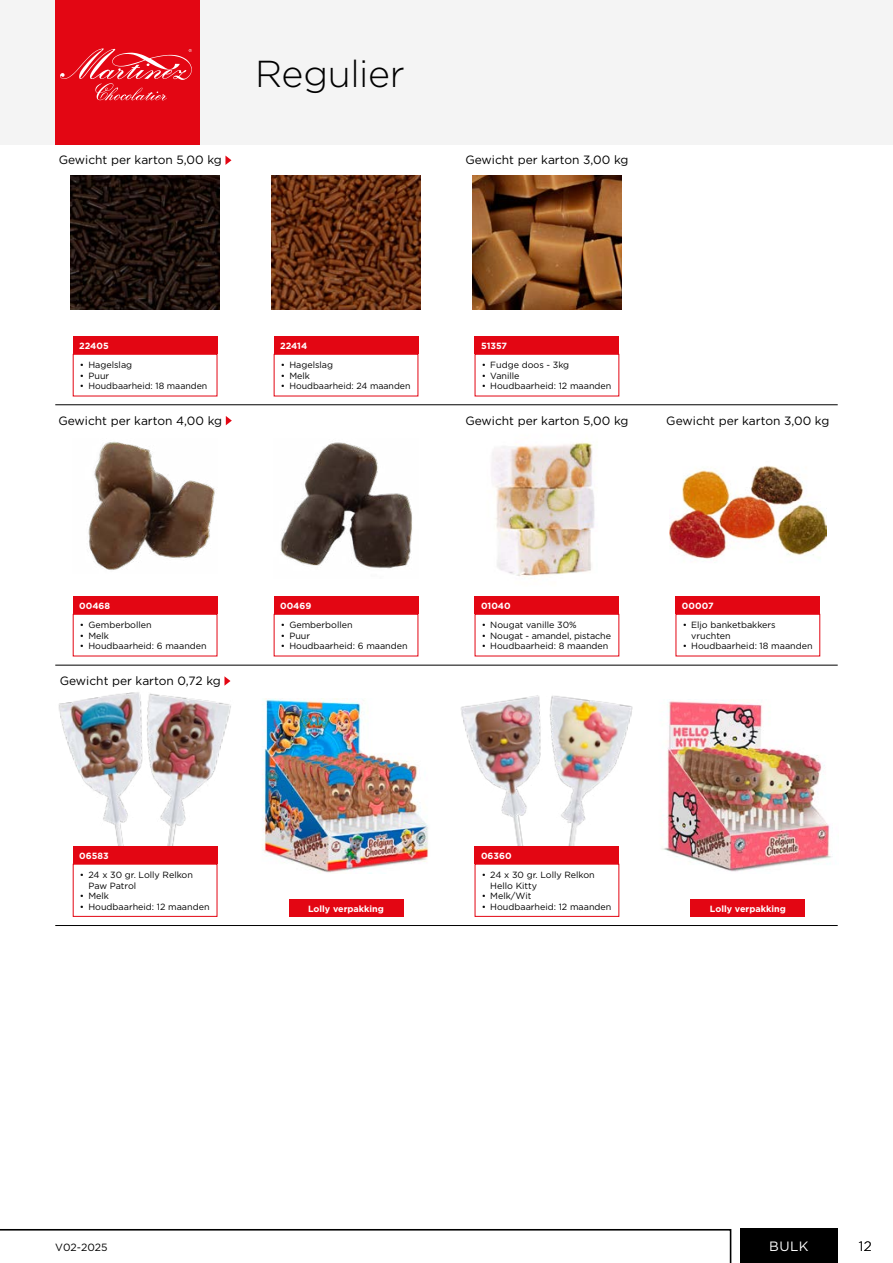
<style>
.page{position:relative;width:893px;height:1263px;background:#fff}
.page>*{position:absolute;margin:0;border:0;box-sizing:border-box;transform-origin:0 0}
.t1{font:300 37.5px "Gotham";letter-spacing:-.01em;color:#000}
.t2{font:13.5px "Gotham";color:#fff}
.t3{font:300 13.5px "Gotham";color:#000}
.t4{font:12px "Gotham";color:#000}
.t5{font:10.5px "Gotham";color:#000}
.t6{font:9px/10.5px "Gotham";color:#000}
.t7{font:700 9px "Gotham";color:#fff}
</style>
<div class="page">
<div style="left:740px;top:1229px;width:98px;height:34px;background:#000"></div>
<div style="left:0;top:0;width:893px;height:145px;background:#f4f4f4"></div>
<svg style="left:0;top:1229px;width:731px;height:34px"></svg>
<div style="left:55px;top:0;width:145px;height:145px;background:#e30613"></div>
<svg style="left:60px;top:48px;width:132px;height:52px"></svg>
<img style="left:586px;top:699px;width:47px;height:179px">
<img style="left:461px;top:695px;width:125px;height:183px">
<img style="left:188px;top:676px;width:43px;height:202px">
<img style="left:58px;top:692px;width:130px;height:187px">
<img style="left:491px;top:442px;width:104px;height:135px">
<img style="left:88px;top:441px;width:127px;height:129px">
<img style="left:280px;top:442px;width:132px;height:127px">
<img style="left:669px;top:465px;width:158px;height:95px">
<hr style="left:55px;top:404px;width:783px;height:1px;background:#000">
<hr style="left:55px;top:665px;width:783px;height:1px;background:#000">
<hr style="left:55px;top:925px;width:783px;height:1px;background:#000">
<div style="left:73px;top:614px;width:144px;height:42px;border:1px solid #e30613"></div>
<div style="left:73px;top:597px;width:144px;height:17px;background:#e30613"></div>
<div style="left:274px;top:614px;width:144px;height:42px;border:1px solid #e30613"></div>
<div style="left:274px;top:597px;width:144px;height:17px;background:#e30613"></div>
<div style="left:475px;top:614px;width:144px;height:42px;border:1px solid #e30613"></div>
<div style="left:475px;top:597px;width:144px;height:17px;background:#e30613"></div>
<div style="left:676px;top:614px;width:144px;height:42px;border:1px solid #e30613"></div>
<div style="left:676px;top:597px;width:144px;height:17px;background:#e30613"></div>
<div style="left:475px;top:864px;width:144px;height:52px;background:#fff"></div>
<div style="left:475px;top:864px;width:144px;height:53px;border:1px solid #e30613"></div>
<div style="left:475px;top:847px;width:144px;height:17px;background:#e30613"></div>
<div style="left:73px;top:864px;width:144px;height:52px;background:#fff"></div>
<div style="left:73px;top:864px;width:144px;height:53px;border:1px solid #e30613"></div>
<div style="left:73px;top:847px;width:144px;height:17px;background:#e30613"></div>
<div style="left:289px;top:900px;width:114px;height:17px;background:#e30613"></div>
<div style="left:690px;top:900px;width:115px;height:17px;background:#e30613"></div>
<img style="left:262px;top:698px;width:167px;height:176px">
<img style="left:662px;top:701px;width:169px;height:171px">
<img style="left:272px;top:175px;width:148px;height:135px">
<img style="left:71px;top:175px;width:149px;height:135px">
<div style="left:274px;top:354px;width:144px;height:42px;border:1px solid #e30613"></div>
<div style="left:274px;top:337px;width:144px;height:17px;background:#e30613"></div>
<div style="left:73px;top:354px;width:144px;height:42px;border:1px solid #e30613"></div>
<div style="left:73px;top:337px;width:144px;height:17px;background:#e30613"></div>
<img style="left:472px;top:175px;width:149px;height:135px">
<div style="left:475px;top:354px;width:144px;height:42px;border:1px solid #e30613"></div>
<div style="left:475px;top:337px;width:144px;height:17px;background:#e30613"></div>
<svg style="left:225px;top:156px;width:6px;height:9px"></svg>
<svg style="left:226px;top:416px;width:6px;height:9px"></svg>
<h3 class="t4" style="left:59px;top:152px;width:165px">Gewicht per karton 5,00 kg</h3>
<h1 class="t1" style="left:255px;top:50px;width:151px">Regulier</h1>
<h3 class="t4" style="left:465px;top:152px;width:165px">Gewicht per karton 3,00 kg</h3>
<p class="t7" style="left:79px;top:340px;width:31px">22405</p>
<p class="t7" style="left:280px;top:340px;width:29px">22414</p>
<p class="t7" style="left:481px;top:340px;width:27px">51357</p>
<p class="t6" style="left:80px;top:360px;width:54px">• Hagelslag</p>
<p class="t6" style="left:80px;top:370px;width:31px">• Puur</p>
<p class="t6" style="left:80px;top:381px;width:129px">• Houdbaarheid: 18 maanden</p>
<p class="t6" style="left:281px;top:360px;width:54px">• Hagelslag</p>
<p class="t6" style="left:281px;top:370px;width:31px">• Melk</p>
<p class="t6" style="left:281px;top:381px;width:131px">• Houdbaarheid: 24 maanden</p>
<p class="t6" style="left:482px;top:360px;width:89px">• Fudge doos - 3kg</p>
<p class="t6" style="left:482px;top:370px;width:39px">• Vanille</p>
<p class="t6" style="left:482px;top:381px;width:131px">• Houdbaarheid: 12 maanden</p>
<h3 class="t4" style="left:58px;top:413px;width:165px">Gewicht per karton 4,00 kg</h3>
<h3 class="t4" style="left:465px;top:413px;width:165px">Gewicht per karton 5,00 kg</h3>
<h3 class="t4" style="left:666px;top:413px;width:165px">Gewicht per karton 3,00 kg</h3>
<p class="t7" style="left:79px;top:600px;width:32px">00468</p>
<p class="t6" style="left:80px;top:620px;width:73px">• Gemberbollen</p>
<p class="t6" style="left:80px;top:630px;width:31px">• Melk</p>
<p class="t6" style="left:80px;top:641px;width:128px">• Houdbaarheid: 6 maanden</p>
<h3 class="t4" style="left:60px;top:673px;width:163px">Gewicht per karton 0,72 kg</h3>
<p class="t7" style="left:280px;top:600px;width:33px">00469</p>
<p class="t6" style="left:281px;top:620px;width:73px">• Gemberbollen</p>
<p class="t6" style="left:281px;top:630px;width:31px">• Puur</p>
<p class="t6" style="left:281px;top:641px;width:128px">• Houdbaarheid: 6 maanden</p>
<p class="t7" style="left:481px;top:600px;width:31px">01040</p>
<p class="t6" style="left:482px;top:620px;width:96px">• Nougat vanille 30%</p>
<p class="t6" style="left:482px;top:630px;width:131px">• Nougat - amandel, pistache</p>
<p class="t6" style="left:482px;top:641px;width:128px">• Houdbaarheid: 8 maanden</p>
<p class="t7" style="left:682px;top:600px;width:33px">00007</p>
<p class="t6" style="left:691px;top:620px;width:86px;text-indent:-9px">• Eljo banketbakkers vruchten</p>
<p class="t6" style="left:683px;top:641px;width:131px">• Houdbaarheid: 18 maanden</p>
<p class="t7" style="left:79px;top:850px;width:31px">06583</p>
<p class="t6" style="left:88px;top:869px;width:106px;text-indent:-9px">• 24 x 30 gr. Lolly Relkon<br>Paw Patrol</p>
<p class="t6" style="left:80px;top:890px;width:31px">• Melk</p>
<p class="t6" style="left:80px;top:901px;width:131px">• Houdbaarheid: 12 maanden</p>
<p class="t7" style="left:481px;top:850px;width:32px">06360</p>
<p class="t6" style="left:490px;top:869px;width:106px;text-indent:-9px">• 24 x 30 gr. Lolly Relkon<br>Hello Kitty</p>
<p class="t6" style="left:482px;top:890px;width:51px">• Melk/Wit</p>
<p class="t6" style="left:482px;top:901px;width:131px">• Houdbaarheid: 12 maanden</p>
<p class="t7" style="left:308px;top:903px;width:77px">Lolly verpakking</p>
<p class="t7" style="left:710px;top:903px;width:77px">Lolly verpakking</p>
<p class="t5" style="left:55px;top:1240px;width:54px">V02-2025</p>
<h2 class="t2" style="left:769px;top:1238px;width:41px">BULK</h2>
<h2 class="t3" style="left:859px;top:1238px;width:14px">12</h2>
</div>
